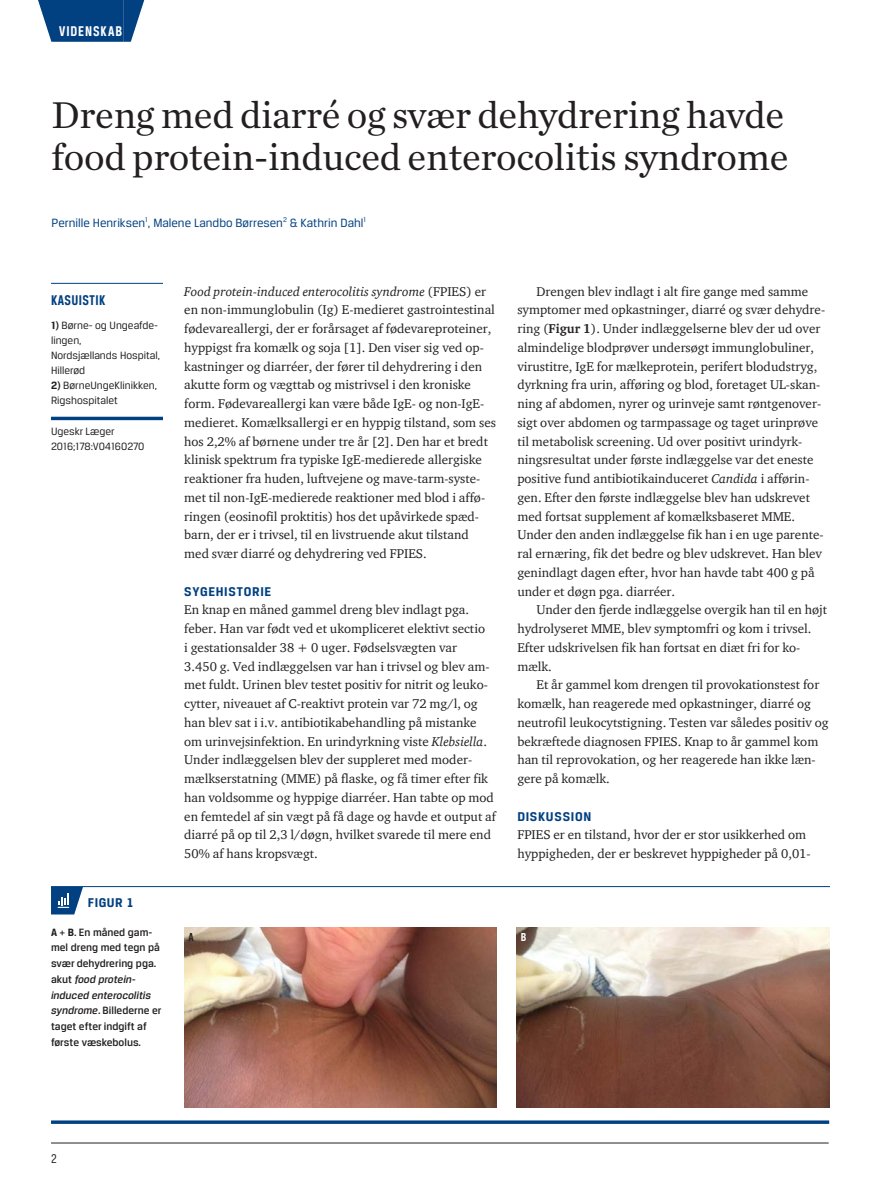
<style>
.page{position:relative;width:893px;height:1191px;background:#fff}
.page>*{position:absolute;margin:0;border:0;box-sizing:border-box;transform-origin:0 0}
.t1{font:39px/42px "Chronicle Text G1";letter-spacing:-.01em;color:#231f20}
.t2{font:700 15px "Breuer Condensed";letter-spacing:.065em;color:#fff}
.t3{font:700 15px "Breuer Condensed";color:#014081}
.t4{font:700 13.5px "Breuer Text";letter-spacing:.05em;color:#014081}
.t5{font:13.5px "Breuer Condensed";color:#231f20}
.t6{font:13.05px/18.8px "ITC Charter Com";color:#231f20}
.t7{font:12.75px "Breuer Text";color:#014081}
.t8{font:700 12.3px "Breuer Condensed";color:#231f20}
.t9{font:700 12.3px "Breuer Condensed";color:#fff}
.t10{font:500 11.25px/15.8px "Breuer Text";color:#231f20}
.t11{font:11.25px/15px "Breuer Text";color:#231f20}
.s1{font-weight:700}
.s2{font-style:italic}
</style>
<div class="page">
<hr style="left:51px;top:1142px;width:778px;height:1px;background:#231f20">
<div style="left:59px;top:0;width:64px;height:42px;background:#014081"></div>
<svg style="left:38px;top:0;width:21px;height:42px"></svg>
<svg style="left:123px;top:0;width:21px;height:42px"></svg>
<hr style="left:51px;top:283px;width:112px;height:1px;background:#014081">
<hr style="left:51px;top:417px;width:112px;height:3px;background:#014081">
<hr style="left:51px;top:886px;width:37px;height:1px;background:#014081">
<hr style="left:88px;top:886px;width:742px;height:1px;background:#014081">
<svg style="left:51px;top:887px;width:32px;height:27px"></svg>
<img style="left:184px;top:927px;width:312px;height:180px">
<img style="left:517px;top:927px;width:312px;height:180px">
<hr style="left:51px;top:1120px;width:778px;height:3px;background:#014081">
<p class="t2" style="left:59px;top:23px;width:65px">VIDENSKAB</p>
<h1 class="t1" style="left:52px;top:92px;width:738px">Dreng med diarré og svær dehydrering havde food protein-induced enterocolitis syndrome</h1>
<p class="t7" style="left:52px;top:215px;width:316px">Pernille Henriksen<sup>1</sup>, Malene Landbo Børresen<sup>2</sup> &amp; Kathrin Dahl<sup>1</sup></p>
<p class="t3" style="left:51px;top:292px;width:50px">KASUISTIK</p>
<p class="t11" style="left:51px;top:317px;width:111px"><span class="s1">1)</span> Børne- og Ungeafde&shy;lingen,<br>Nordsjællands Hospital,<br>Hillerød</p>
<p class="t11" style="left:51px;top:377px;width:108px"><span class="s1">2)</span> BørneUngeKlinikken,<br>Rigshospitalet</p>
<p class="t11" style="left:51px;top:424px;width:95px">Ugeskr Læger<br>2016;178:V04160270</p>
<p class="t6" style="left:184px;top:281px;width:313px"><span class="s2">Food protein-induced enterocolitis syndrome</span> (FPIES) er en non-immunglobulin (Ig) E-medieret gastrointestinal fødevareallergi, der er forårsaget af fødevareproteiner, hyppigst fra komælk og soja [1]. Den viser sig ved op&shy;kastninger og diarréer, der fører til dehydrering i den akutte form og vægttab og mistrivsel i den kroniske form. Fødevareallergi kan være både IgE- og non-IgE&shy;medieret. Komælksallergi er en hyppig tilstand, som ses hos 2,2% af børnene under tre år [2]. Den har et bredt klinisk spektrum fra typiske IgE-medierede allergiske reaktioner fra huden, luftvejene og mave-tarm-syste&shy;met til non-IgE-medierede reaktioner med blod i affø&shy;ringen (eosinofil proktitis) hos det upåvirkede spæd&shy;barn, der er i trivsel, til en livstruende akut tilstand med svær diarré og dehydrering ved FPIES.</p>
<p class="t4" style="left:184px;top:583px;width:89px">SYGEHISTORIE</p>
<p class="t6" style="left:184px;top:600px;width:313px">En knap en måned gammel dreng blev indlagt pga. feber. Han var født ved et ukompliceret elektivt sectio<br>i gestationsalder 38 + 0 uger. Fødselsvægten var<br>3.450 g. Ved indlæggelsen var han i trivsel og blev am&shy;met fuldt. Urinen blev testet positiv for nitrit og leuko&shy;cytter, niveauet af C-reaktivt protein var 72 mg/l, og han blev sat i i.v. antibiotikabehandling på mistanke om urinvejsinfektion. En urindyrkning viste <span class="s2">Klebsiella</span>.<br>Under indlæggelsen blev der suppleret med moder&shy;mælkserstatning (MME) på flaske, og få timer efter fik han voldsomme og hyppige diarréer. Han tabte op mod en femtedel af sin vægt på få dage og havde et output af diarré på op til 2,3 l/døgn, hvilket svarede til mere end 50% af hans kropsvægt.</p>
<p class="t6" style="left:517px;top:281px;width:309px;text-indent:19px">Drengen blev indlagt i alt fire gange med samme symptomer med opkastninger, diarré og svær dehydre&shy;ring (<span class="s1">Figur 1</span>). Under indlæggelserne blev der ud over almindelige blodprøver undersøgt immunglobuliner, virustitre, IgE for mælkeprotein, perifert blodudstryg, dyrkning fra urin, afføring og blod, foretaget UL-skan&shy;ning af abdomen, nyrer og urinveje samt røntgenover&shy;sigt over abdomen og tarmpassage og taget urinprøve til metabolisk screening. Ud over positivt urindyrk&shy;ningsresultat under første indlæggelse var det eneste positive fund antibiotikainduceret <span class="s2">Candida</span> i afførin&shy;gen. Efter den første indlæggelse blev han udskrevet med fortsat supplement af komælksbaseret MME.<br>Under den anden indlæggelse fik han i en uge parente&shy;ral ernæring, fik det bedre og blev udskrevet. Han blev genindlagt dagen efter, hvor han havde tabt 400 g på under et døgn pga. diarréer.</p>
<p class="t6" style="left:517px;top:600px;width:311px;text-indent:19px">Under den fjerde indlæggelse overgik han til en højt hydrolyseret MME, blev symptomfri og kom i trivsel.<br>Efter udskrivelsen fik han fortsat en diæt fri for ko&shy;mælk.</p>
<p class="t6" style="left:517px;top:675px;width:313px;text-indent:19px">Et år gammel kom drengen til provokationstest for komælk, han reagerede med opkastninger, diarré og neutrofil leukocytstigning. Testen var således positiv og bekræftede diagnosen FPIES. Knap to år gammel kom han til reprovokation, og her reagerede han ikke læn&shy;gere på komælk.</p>
<p class="t4" style="left:517px;top:808px;width:75px">DISKUSSION</p>
<p class="t6" style="left:517px;top:825px;width:295px">FPIES er en tilstand, hvor der er stor usikkerhed om hyppigheden, der er beskrevet hyppigheder på 0,01-</p>
<p class="t4" style="left:88px;top:895px;width:15px">Figur</p>
<p class="t4" style="left:126px;top:895px;width:9px">1</p>
<p class="t10" style="left:51px;top:924px;width:112px"><span class="s1">A</span> + <span class="s1">B</span>. En måned gam&shy;mel dreng med tegn på svær dehydrering pga. akut <span class="s2">food protein&shy;induced enterocolitis syndrome</span>. Billederne er taget efter indgift af første væskebolus.</p>
<p class="t8" style="left:189px;top:930px;width:6px">A</p>
<p class="t9" style="left:521px;top:930px;width:6px">B</p>
<p class="t5" style="left:51px;top:1150px;width:7px">2</p>
</div>
